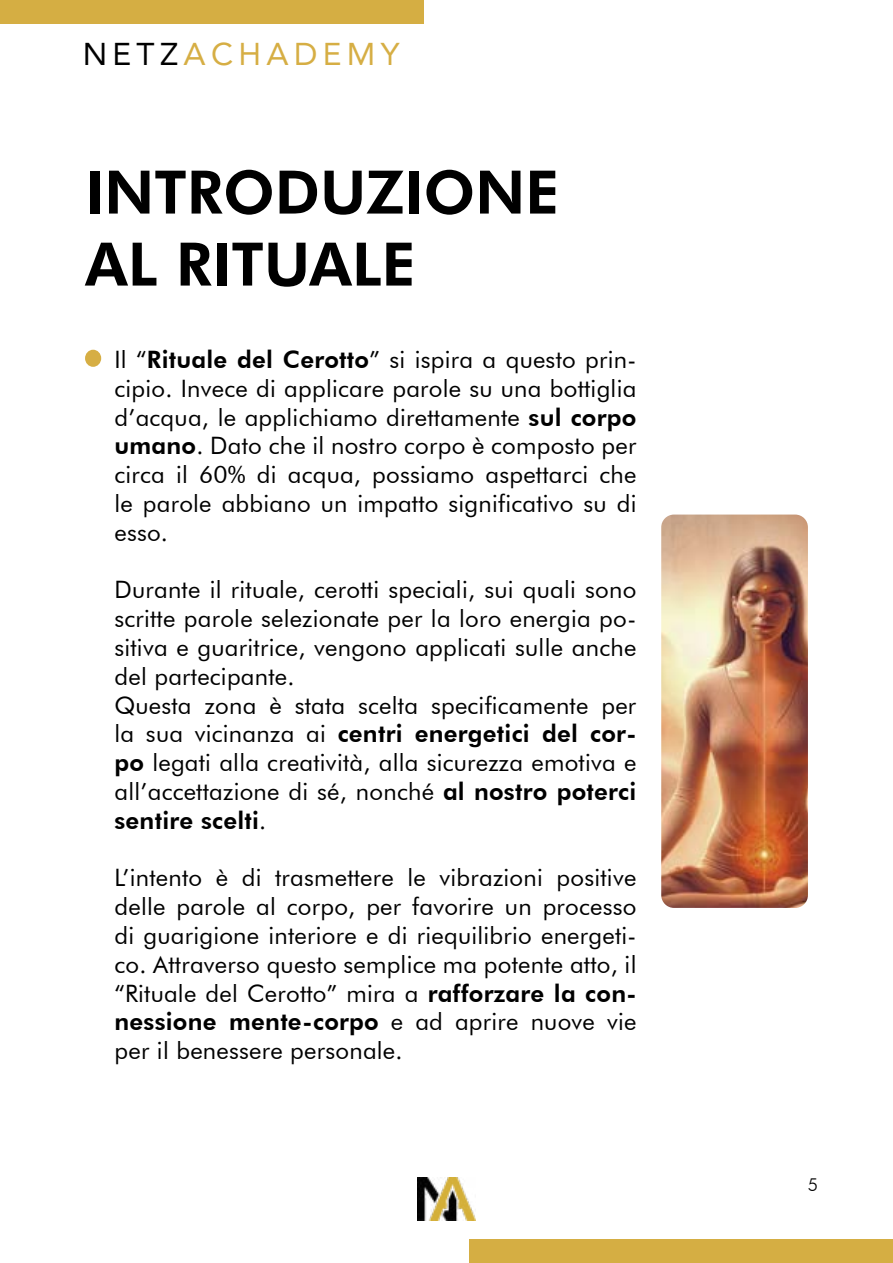
<style>
.page{position:relative;width:893px;height:1263px;background:#fff}
.page>*{position:absolute;margin:0;border:0;box-sizing:border-box;transform-origin:0 0}
.t1{font:800 60px/72px "Futura BT";color:#000}
.t2{font:31.5px "Avenir";letter-spacing:.17em;color:#d6ae44}
.t3{font:24px/28.8px "Futura BT";letter-spacing:.01em;color:#000;text-align:justify}
.t4{font:300 18px "Futura BT";color:#000}
.s1{color:#000}
.s2{font-weight:800}
</style>
<div class="page">
<img style="left:418px;top:1177px;width:57px;height:43px">
<div style="left:85px;top:350px;width:16px;height:17px;background:#d6ae44;border-radius:50%"></div>
<div style="left:0;top:0;width:424px;height:23px;background:#d5ae43"></div>
<div style="left:469px;top:1239px;width:424px;height:24px;background:#d5ae43"></div>
<img style="left:661px;top:514px;width:147px;height:394px">
<h2 class="t2" style="left:83px;top:29px;width:318px"><span class="s1">NETZ</span>ACHADEMY</h2>
<h1 class="t1" style="left:85px;top:156px;width:476px">INTRODUZIONE<br>AL RITUALE</h1>
<p class="t3" style="left:114px;top:345px;width:523px">Il “<span class="s2">Rituale del Cerotto</span>” si ispira a questo prin&shy;cipio. Invece di applicare parole su una bottiglia d’acqua, le applichiamo direttamente <span class="s2">sul corpo umano</span>. Dato che il nostro corpo è composto per circa il 60% di acqua, possiamo aspettarci che le parole abbiano un impatto significativo su di esso.</p>
<p class="t3" style="left:114px;top:575px;width:523px;text-align:left">Durante il rituale, cerotti speciali, sui quali sono scritte parole selezionate per la loro energia po&shy;sitiva e guaritrice, vengono applicati sulle anche del partecipante.<br>Questa zona è stata scelta specificamente per la sua vicinanza ai <span class="s2">centri energetici del cor&shy;po</span> legati alla creatività, alla sicurezza emotiva e all’accettazione di sé, nonché <span class="s2">al nostro poterci sentire scelti</span>.</p>
<p class="t3" style="left:114px;top:863px;width:523px">L’intento è di trasmettere le vibrazioni positive delle parole al corpo, per favorire un processo di guarigione interiore e di riequilibrio energeti&shy;co. Attraverso questo semplice ma potente atto, il “Rituale del Cerotto” mira a <span class="s2">rafforzare la con&shy;nessione mente-corpo</span> e ad aprire nuove vie per il benessere personale.</p>
<p class="t4" style="left:808px;top:1174px;width:12px">5</p>
</div>
